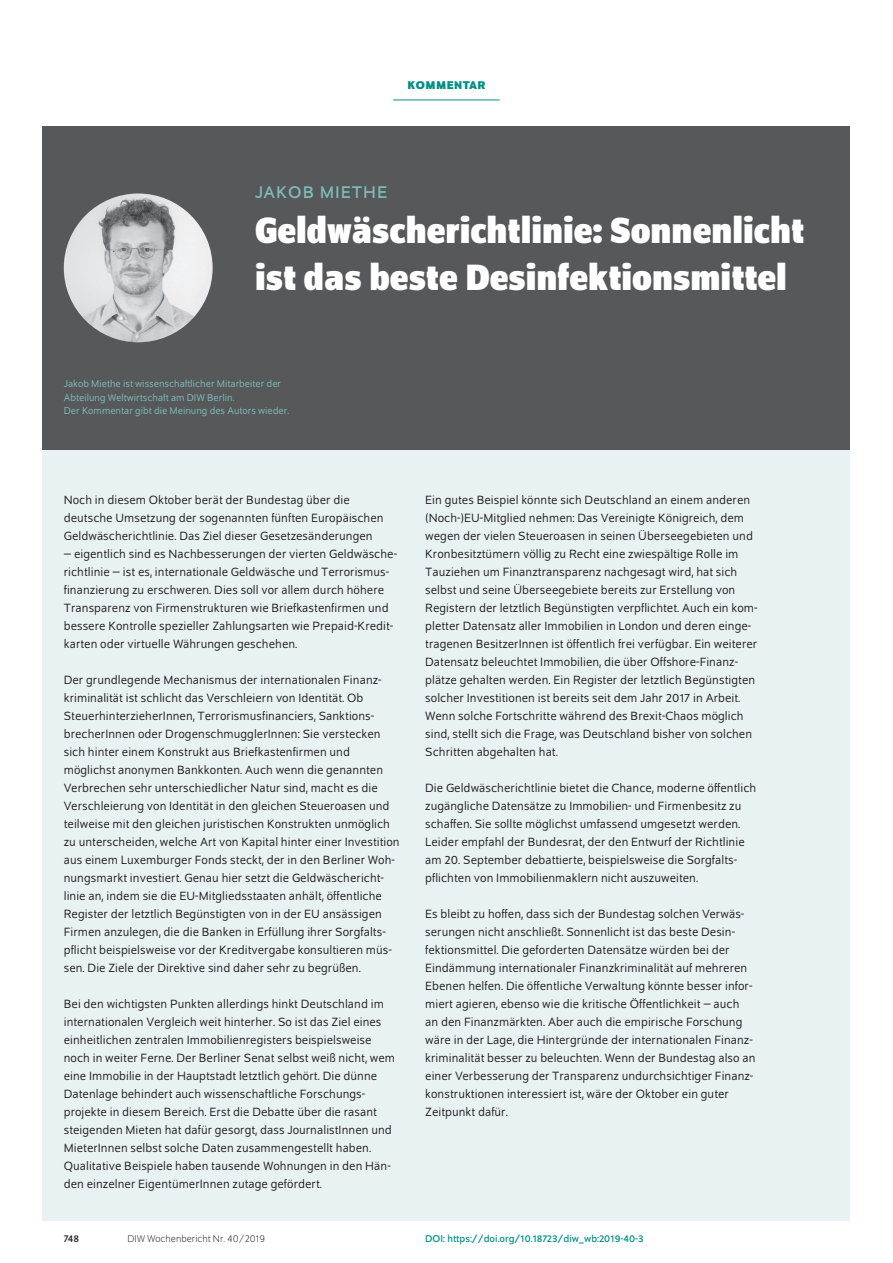
<style>
.page{position:relative;width:893px;height:1263px;background:#fff}
.page>*{position:absolute;margin:0;border:0;box-sizing:border-box;transform-origin:0 0}
.t1{font:700 semi-condensed 39px/46.8px "Schumpeter";color:#fff}
.t2{font:18px "Schumpeter";letter-spacing:.05em;color:#7fbbba}
.t3{font:12.75px/18px "Schumpeter Blond";letter-spacing:.005em;color:#231f20}
.t4{font:700 12px "Schumpeter";letter-spacing:.04em;color:#009188}
.t5{font:10.5px/13.5px "Schumpeter Blond";color:#7fbbba}
.t6{font:10.5px "Schumpeter";color:#009188}
.t7{font:300 10.5px "Schumpeter";color:#231f20}
.t8{font:10.5px "Schumpeter";color:#231f20}
</style>
<div class="page">
<div style="left:43px;top:126px;width:807px;height:324px;background:#57585a"></div>
<hr style="left:393px;top:100px;width:107px;height:1px;background:#009188">
<img style="left:64px;top:193px;width:149px;height:149px;border-radius:74px">
<div style="left:43px;top:450px;width:807px;height:770px;background:#e9f2f2"></div>
<p class="t4" style="left:407px;top:79px;width:80px">KOMMENTAR</p>
<h2 class="t2" style="left:255px;top:183px;width:134px">JAKOB MIETHE</h2>
<h1 class="t1" style="left:255px;top:207px;width:551px">Geldwäscherichtlinie: Sonnenlicht ist das beste Desinfektionsmittel</h1>
<p class="t5" style="left:64px;top:377px;width:227px">Jakob Miethe ist wissenschaftlicher Mitarbeiter der<br>Abteilung Weltwirtschaft am DIW Berlin.<br>Der Kommentar gibt die Meinung des Autors wieder.</p>
<p class="t3" style="left:64px;top:491px;width:321px">Noch in diesem Oktober berät der Bundestag über die deutsche Umsetzung der sogenannten fünften Europäischen<br>Geldwäscherichtlinie. Das Ziel dieser Gesetzesänderungen</p>
<p class="t3" style="left:64px;top:545px;width:335px">– eigentlich sind es Nachbesserungen der vierten Geldwäsche&shy;richtlinie – ist es, internationale Geldwäsche und Terrorismus&shy;finanzierung zu erschweren. Dies soll vor allem durch höhere Transparenz von Firmenstrukturen wie Briefkastenfirmen und bessere Kontrolle spezieller Zahlungsarten wie Prepaid-Kredit&shy;karten oder virtuelle Währungen geschehen.</p>
<p class="t3" style="left:64px;top:671px;width:337px">Der grundlegende Mechanismus der internationalen Finanz&shy;kriminalität ist schlicht das Verschleiern von Identität. Ob SteuerhinterzieherInnen, Terrorismusfinanciers, Sanktions&shy;brecherInnen oder DrogenschmugglerInnen: Sie verstecken sich hinter einem Konstrukt aus Briefkastenfirmen und möglichst anonymen Bankkonten. Auch wenn die genannten Verbrechen sehr unterschiedlicher Natur sind, macht es die Verschleierung von Identität in den gleichen Steueroasen und teilweise mit den gleichen juristischen Konstrukten unmöglich zu unterscheiden, welche Art von Kapital hinter einer Investition aus einem Luxemburger Fonds steckt, der in den Berliner Woh&shy;nungsmarkt investiert. Genau hier setzt die Geldwäschericht&shy;linie an, indem sie die EU-Mitgliedsstaaten anhält, öffentliche Register der letztlich Begünstigten von in der EU ansässigen Firmen anzulegen, die die Banken in Erfüllung ihrer Sorgfalts&shy;pflicht beispielsweise vor der Kreditvergabe konsultieren müs&shy;sen. Die Ziele der Direktive sind daher sehr zu begrüßen.</p>
<p class="t3" style="left:64px;top:995px;width:333px">Bei den wichtigsten Punkten allerdings hinkt Deutschland im internationalen Vergleich weit hinterher. So ist das Ziel eines einheitlichen zentralen Immobilienregisters beispielsweise noch in weiter Ferne. Der Berliner Senat selbst weiß nicht, wem eine Immobilie in der Hauptstadt letztlich gehört. Die dünne Datenlage behindert auch wissenschaftliche Forschungs&shy;projekte in diesem Bereich. Erst die Debatte über die rasant steigenden Mieten hat dafür gesorgt, dass JournalistInnen und MieterInnen selbst solche Daten zusammengestellt haben.<br>Qualitative Beispiele haben tausende Wohnungen in den Hän&shy;den einzelner EigentümerInnen zutage gefördert.</p>
<p class="t3" style="left:425px;top:491px;width:334px">Ein gutes Beispiel könnte sich Deutschland an einem anderen (Noch-)EU-Mitglied nehmen: Das Vereinigte Königreich, dem wegen der vielen Steueroasen in seinen Überseegebieten und Kronbesitztümern völlig zu Recht eine zwiespältige Rolle im Tauziehen um Finanztransparenz nachgesagt wird, hat sich selbst und seine Überseegebiete bereits zur Erstellung von Registern der letztlich Begünstigten verpflichtet. Auch ein kom&shy;pletter Datensatz aller Immobilien in London und deren einge&shy;tragenen BesitzerInnen ist öffentlich frei verfügbar. Ein weiterer Datensatz beleuchtet Immobilien, die über Offshore-Finanz&shy;plätze gehalten werden. Ein Register der letztlich Begünstigten solcher Investitionen ist bereits seit dem Jahr 2017 in Arbeit.<br>Wenn solche Fortschritte während des Brexit-Chaos möglich sind, stellt sich die Frage, was Deutschland bisher von solchen Schritten abgehalten hat.</p>
<p class="t3" style="left:425px;top:779px;width:333px">Die Geldwäscherichtlinie bietet die Chance, moderne öffentlich zugängliche Datensätze zu Immobilien- und Firmenbesitz zu schaffen. Sie sollte möglichst umfassend umgesetzt werden.<br>Leider empfahl der Bundesrat, der den Entwurf der Richtlinie am 20. September debattierte, beispielsweise die Sorgfalts&shy;pflichten von Immobilienmaklern nicht auszuweiten.</p>
<p class="t3" style="left:425px;top:905px;width:332px">Es bleibt zu hoffen, dass sich der Bundestag solchen Verwäs&shy;serungen nicht anschließt. Sonnenlicht ist das beste Desin&shy;fektionsmittel. Die geforderten Datensätze würden bei der Eindämmung internationaler Finanzkriminalität auf mehreren Ebenen helfen. Die öffentliche Verwaltung könnte besser infor&shy;miert agieren, ebenso wie die kritische Öffentlichkeit – auch an den Finanzmärkten. Aber auch die empirische Forschung wäre in der Lage, die Hintergründe der internationalen Finanz&shy;kriminalität besser zu beleuchten. Wenn der Bundestag also an einer Verbesserung der Transparenz undurchsichtiger Finanz&shy;konstruktionen interessiert ist, wäre der Oktober ein guter Zeitpunkt dafür.</p>
<p class="t8" style="left:64px;top:1233px;width:17px">748</p>
<p class="t7" style="left:128px;top:1234px;width:139px">DIW Wochenbericht Nr. 40/2019</p>
<p class="t6" style="left:425px;top:1233px;width:220px">DOI: https://doi.org/10.18723/diw_wb:2019-40-3</p>
</div>
